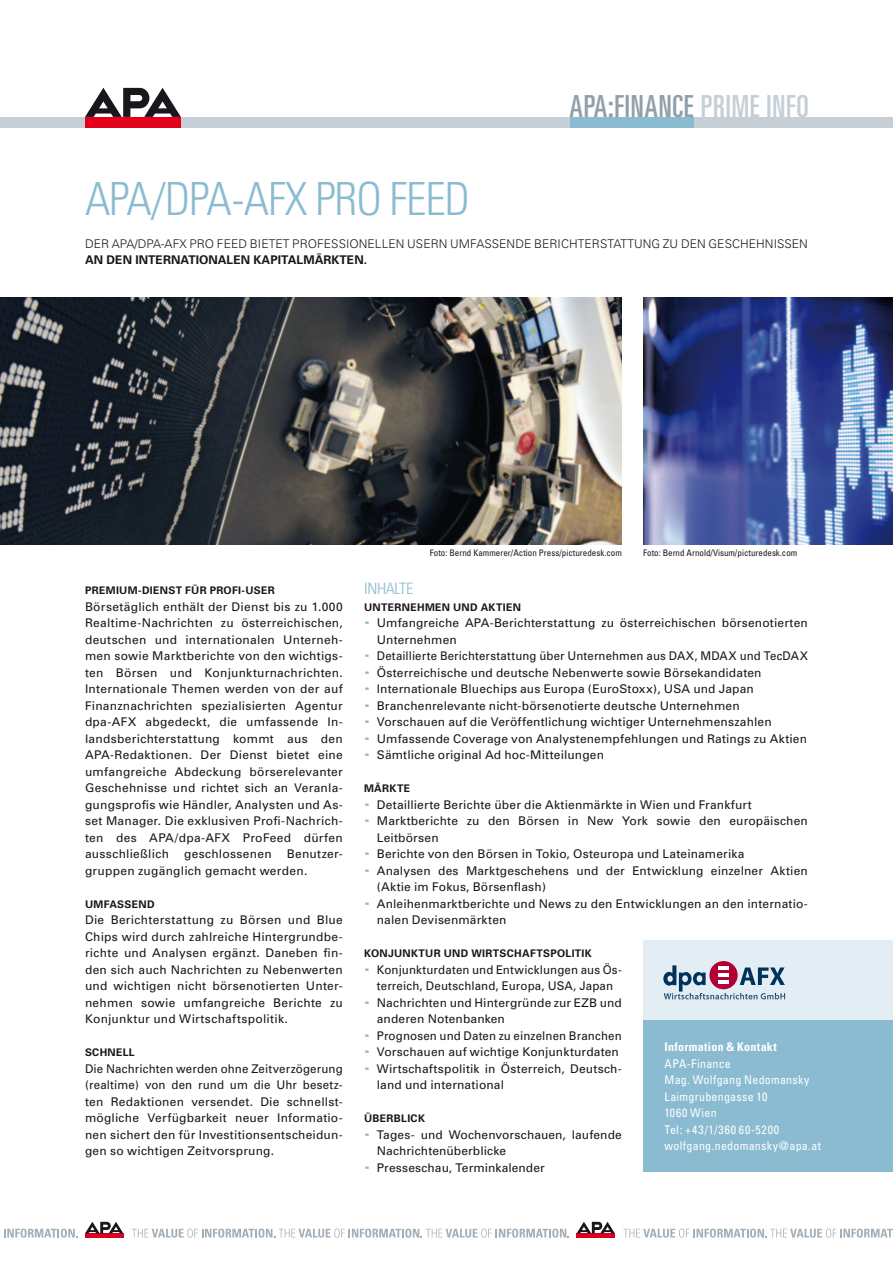
<style>
.page{position:relative;width:893px;height:1263px;background:#fff}
.page>*{position:absolute;margin:0;border:0;box-sizing:border-box;transform-origin:0 0}
.t1{font:300 condensed 45.75px "Univers";letter-spacing:-.025em;color:#8abbd1}
.t2{font:ultra-condensed 30.3px "Univers";letter-spacing:.025em;color:#909fa9}
.t3{font:300 condensed 15.6px "Univers";letter-spacing:-.025em;color:#8abbd1;scale:1.05 1}
.t4{font:12px/16.5px "Univers";letter-spacing:.015em;color:#1a171c}
.t5{font:12px/16.5px "Univers";letter-spacing:.015em;color:#1a171c;scale:.96 1}
.t6{font:condensed 12px/16.5px "Univers";letter-spacing:.025em;color:#fff}
.t7{font:300 12px "Univers";letter-spacing:.005em;color:#1a171c}
.t8{font:700 12px "Univers";letter-spacing:.005em;color:#1a171c}
.t9{font:700 condensed 12px "Univers";letter-spacing:.025em;color:#fff}
.t10{font:700 10.5px "Univers";letter-spacing:.03em;color:#1a171c}
.t11{font:condensed 9px "Univers";color:#1a171c}
.s1{color:#c6cfd5}
</style>
<div class="page">
<img style="left:643px;top:297px;width:250px;height:247px">
<div style="left:643px;top:941px;width:250px;height:82px;background:#e3eef4"></div>
<img style="left:0;top:297px;width:622px;height:247px">
<div style="left:643px;top:1020px;width:250px;height:152px;background:#8abbd1"></div>
<svg style="left:709px;top:961px;width:29px;height:28px"></svg>
<svg style="left:663px;top:965px;width:122px;height:34px"></svg>
<div style="left:0;top:117px;width:893px;height:11px;background:#c6cfd5"></div>
<div style="left:85px;top:1233px;width:38px;height:5px;background:#d70023"></div>
<svg style="left:85px;top:1222px;width:38px;height:11px"></svg>
<div style="left:577px;top:1233px;width:38px;height:5px;background:#d70023"></div>
<svg style="left:577px;top:1222px;width:38px;height:11px"></svg>
<svg style="left:0;top:1228px;width:78px;height:9px"></svg>
<svg style="left:132px;top:1228px;width:437px;height:10px"></svg>
<svg style="left:623px;top:1228px;width:270px;height:10px"></svg>
<div style="left:570px;top:117px;width:123px;height:11px;background:#8abbd1"></div>
<div style="left:85px;top:117px;width:96px;height:11px;background:#e2001a"></div>
<svg style="left:85px;top:88px;width:96px;height:29px"></svg>
<h2 class="t2" style="left:569px;top:89px;width:241px">APA:FINANCE <span class="s1">PRIME INFO</span></h2>
<h1 class="t1" style="left:85px;top:171px;width:386px">APA/DPA-AFX PRO FEED</h1>
<p class="t7" style="left:85px;top:236px;width:62px">DER APA/DPA</p>
<p class="t7" style="left:161px;top:236px;width:648px">-AFX PRO FEED BIETET PROFESSIONELLEN USERN U MFASSENDE BERICHTERSTATTU NG ZU DEN GESCHEHNISSEN</p>
<p class="t8" style="left:85px;top:253px;width:284px">AN DEN INTERNATIONALEN KAPITALMÄRKTEN.</p>
<p class="t10" style="left:85px;top:584px;width:191px">PREMIUM-DIENST FÜR PROFI-USER</p>
<p class="t4" style="left:85px;top:598px;width:259px;text-align:justify">Börsetäglich enthält der Dienst bis zu 1.000<br>Realtime-Nachrichten zu österreichischen, deutschen und internationalen Unterneh&shy;men sowie Marktberichte von den wichtigs&shy;ten Börsen und Konjunkturnachrichten.<br>Internationale Themen werden von der auf Finanznachrichten spezialisierten Agentur dpa-AFX abgedeckt, die umfassende In&shy;landsberichterstattung kommt aus den APA-Redaktionen. Der Dienst bietet eine umfangreiche Abdeckung börserelevanter Geschehnisse und richtet sich an Veranla&shy;gungsprofis wie Händler, Analysten und As&shy;set Manager. Die exklusiven Profi-Nachrich&shy;ten des APA/dpa-AFX ProFeed dürfen ausschließlich geschlossenen Benutzer&shy;gruppen zugänglich gemacht werden.</p>
<p class="t10" style="left:85px;top:897px;width:71px">UMFASSEND</p>
<p class="t4" style="left:85px;top:912px;width:259px;text-align:justify">Die Berichterstattung zu Börsen und Blue Chips wird durch zahlreiche Hintergrundbe&shy;richte und Analysen ergänzt. Daneben fin&shy;den sich auch Nachrichten zu Nebenwerten und wichtigen nicht börsenotierten Unter&shy;nehmen sowie umfangreiche Berichte zu Konjunktur und Wirtschaftspolitik.</p>
<p class="t10" style="left:85px;top:1046px;width:51px">SCHNELL</p>
<p class="t5" style="left:85px;top:1060px;width:270px;text-align:justify">Die Nachrichten werden ohne Zeitverzögerung (realtime) von den rund um die Uhr besetz&shy;ten Redaktionen versendet. Die schnellst&shy;mögliche Verfügbarkeit neuer Informatio&shy;nen sichert den für Investitionsentscheidun&shy;gen so wichtigen Zeitvorsprung.</p>
<p class="t11" style="left:430px;top:547px;width:193px">Foto: Bernd Kammerer/Action Press/picturedesk.com</p>
<p class="t11" style="left:643px;top:547px;width:156px">Foto: Bernd Arnold/Visum/picturedesk.com</p>
<h3 class="t3" style="left:364px;top:579px;width:49px">INHALTE</h3>
<p class="t10" style="left:364px;top:600px;width:158px">UNTERNEHMEN UND AKTIEN</p>
<p class="t4" style="left:377px;top:615px;width:433px">Umfangreiche APA-Berichterstattung zu österreichischen börsenotierten Unternehmen<br>Detaillierte Berichterstattung über Unternehmen aus DAX, MDAX und TecDAX Österreichische und deutsche Nebenwerte sowie Börsekandidaten Internationale Bluechips aus Europa (EuroStoxx), USA und Japan Branchenrelevante nicht-börsenotierte deutsche Unternehmen Vorschauen auf die Veröffentlichung wichtiger Unternehmenszahlen Umfassende Coverage von Analystenempfehlungen und Ratings zu Aktien Sämtliche original Ad hoc-Mitteilungen</p>
<p class="t10" style="left:364px;top:782px;width:48px">MÄRKTE</p>
<p class="t4" style="left:377px;top:796px;width:433px">Detaillierte Berichte über die Aktienmärkte in Wien und Frankfurt Marktberichte zu den Börsen in New York sowie den europäischen Leitbörsen<br>Berichte von den Börsen in Tokio, Osteuropa und Lateinamerika<br>Analysen des Marktgeschehens und der Entwicklung einzelner Aktien (Aktie im Fokus, Börsenflash)<br>Anleihenmarktberichte und News zu den Entwicklungen an den internatio&shy;nalen Devisenmärkten</p>
<p class="t10" style="left:364px;top:947px;width:229px">KONJUNKTUR UND WIRTSCHAFTSPOLITIK</p>
<p class="t5" style="left:377px;top:961px;width:257px">Konjunkturdaten und Entwicklungen aus Ös&shy;terreich, Deutschland, Europa, USA, Japan Nachrichten und Hintergründe zur EZB und anderen Notenbanken<br>Prognosen und Daten zu einzelnen Branchen Vorschauen auf wichtige Konjunkturdaten Wirtschaftspolitik in Österreich, Deutsch&shy;land und international</p>
<p class="t10" style="left:364px;top:1112px;width:62px">ÜBERBLICK</p>
<p class="t4" style="left:377px;top:1126px;width:246px">Tages- und Wochenvorschauen, laufende<br>Nachrichtenüberblicke<br>Presseschau, Terminkalender</p>
<p class="t9" style="left:664px;top:1040px;width:114px">Information &amp; Kontakt</p>
<p class="t6" style="left:664px;top:1055px;width:158px">APA-Finance<br>Mag. Wolfgang Nedomansky<br>Laimgrubengasse 10<br>1060 Wien<br>Tel: +43/1/360 60-5200 wolfgang.nedomansky@apa.at</p>
</div>
